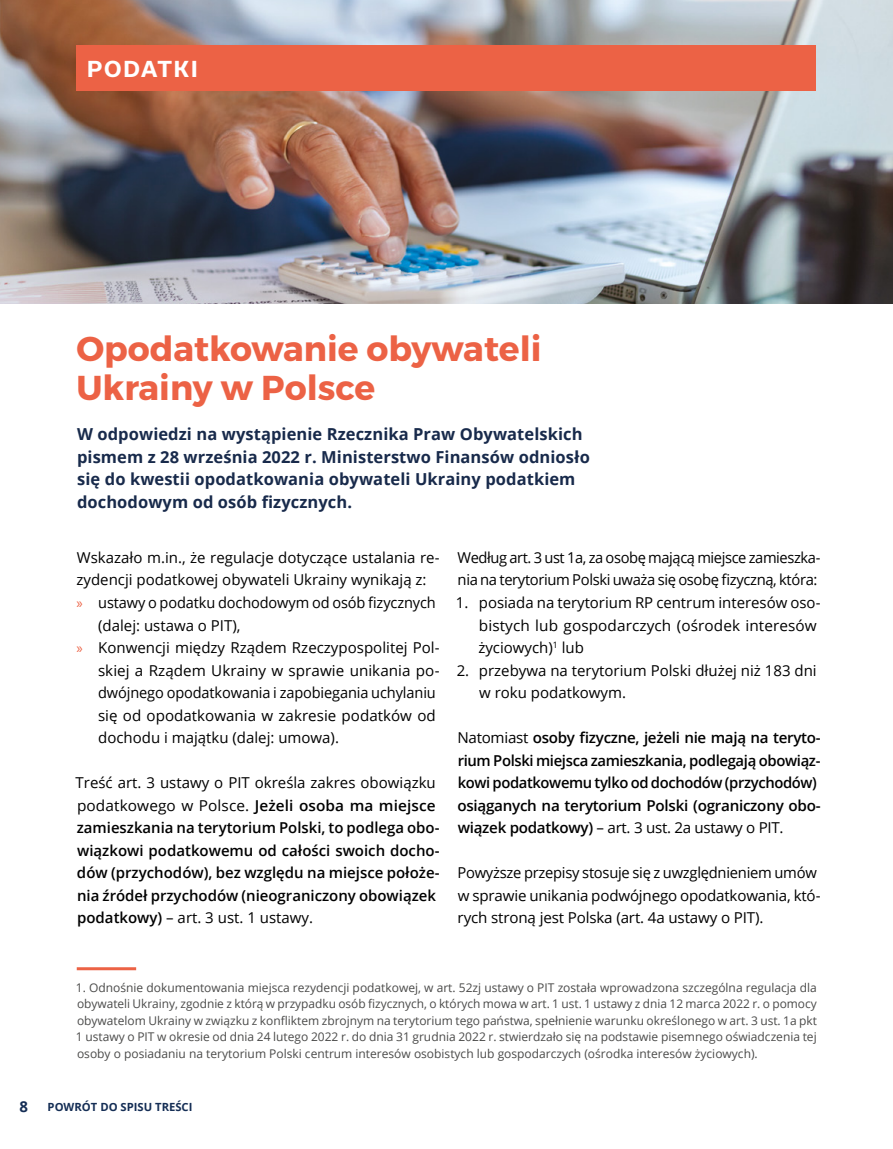
<style>
.page{position:relative;width:893px;height:1149px;background:#fff}
.page>*{position:absolute;margin:0;border:0;box-sizing:border-box;transform-origin:0 0}
.t1{font:34.5px/39px "Trueno Bd";color:#ec6245}
.t2{font:700 21px "Usual";letter-spacing:.09em;color:#fff}
.t3{font:700 16.5px/22.5px "Open Sans";letter-spacing:.005em;color:#182a4b}
.t4{font:15px/22.5px "Open Sans";color:#000}
.t5{font:600 15px/22.5px "Open Sans";color:#000}
.t6{font:600 15px/22.5px "Open Sans";letter-spacing:-.025em;color:#000}
.t7{font:15px/22.5px "Open Sans";letter-spacing:-.025em;color:#000}
.t8{font:700 15px "Open Sans";color:#152e55}
.t9{font:12px/16.5px "Open Sans";color:#4a4a49;text-align:justify}
.t10{font:700 11.25px "Open Sans";color:#152e55}
.s1{font-family:"Myriad Pro";color:#ec6245}
.s2{font-weight:400}
</style>
<div class="page">
<img style="left:0;top:0;width:893px;height:303px">
<div style="left:76px;top:46px;width:740px;height:45px;background:#ec6245"></div>
<hr style="left:77px;top:966px;width:59px;height:3px;background:#ec6245">
<h2 class="t2" style="left:87px;top:57px;width:112px">PODATKI</h2>
<h1 class="t1" style="left:76px;top:329px;width:466px">Opodatkowanie obywateli<br>Ukrainy w Polsce</h1>
<p class="t3" style="left:77px;top:422px;width:514px">W odpowiedzi na wystąpienie Rzecznika Praw Obywatelskich pismem z 28 września 2022 r. Ministerstwo Finansów odniosło się do kwestii opodatkowania obywateli Ukrainy podatkiem dochodowym od osób fizycznych.</p>
<p class="t4" style="left:77px;top:545px;width:364px">Wskazało m.in., że regulacje dotyczące ustalania re-</p>
<p class="t4" style="left:76px;top:568px;width:352px">zydencji podatkowej obywateli Ukrainy wynikają z:</p>
<p class="t4" style="left:77px;top:590px;width:361px"><span class="s1">»</span> ustawy o podatku dochodowym od osób fizycznych</p>
<p class="t4" style="left:98px;top:613px;width:144px">(dalej: ustawa o PIT),</p>
<p class="t4" style="left:77px;top:635px;width:364px"><span class="s1">»</span> Konwencji między Rządem Rzeczypospolitej Pol-</p>
<p class="t4" style="left:98px;top:658px;width:343px">skiej a Rządem Ukrainy w sprawie unikania po-</p>
<p class="t4" style="left:98px;top:680px;width:339px">dwójnego opodatkowania i zapobiegania uchylaniu</p>
<p class="t4" style="left:98px;top:703px;width:339px">się od opodatkowania w zakresie podatków od</p>
<p class="t4" style="left:98px;top:725px;width:242px">dochodu i majątku (dalej: umowa).</p>
<p class="t5" style="left:76px;top:770px;width:365px"><span class="s2">Treść art. 3 ustawy o PIT określa zakres obowiązku podatkowego w Polsce.</span> Jeżeli osoba ma miejsce zamieszkania na terytorium Polski, to podlega obo&shy;wiązkowi podatkowemu od całości swoich docho&shy;dów (przychodów), bez względu na miejsce położe&shy;nia źródeł przychodów (nieograniczony obowiązek podatkowy) <span class="s2">– art. 3 ust. 1 ustawy.</span></p>
<p class="t7" style="left:457px;top:545px;width:365px">Według art. 3 ust 1a, za osobę mającą miejsce zamieszka&shy;nia na terytorium Polski uważa się osobę fizyczną, która:</p>
<p class="t4" style="left:478px;top:590px;width:344px;text-indent:-22px">1. posiada na terytorium RP centrum interesów oso&shy;bistych lub gospodarczych (ośrodek interesów życiowych)<sup>1</sup> lub</p>
<p class="t4" style="left:479px;top:658px;width:339px;text-indent:-22px">2. przebywa na terytorium Polski dłużej niż 183 dni w roku podatkowym.</p>
<p class="t6" style="left:457px;top:725px;width:365px"><span class="s2">Natomiast</span> osoby fizyczne, jeżeli nie mają na teryto&shy;rium Polski miejsca zamieszkania, podlegają obowiąz&shy;kowi podatkowemu tylko od dochodów (przychodów) osiąganych na terytorium Polski (ograniczony obo&shy;wiązek podatkowy) <span class="s2">– art. 3 ust. 2a ustawy o PIT.</span></p>
<p class="t4" style="left:457px;top:860px;width:365px">Powyższe przepisy stosuje się z uwzględnieniem umów w sprawie unikania podwójnego opodatkowania, któ&shy;rych stroną jest Polska (art. 4a ustawy o PIT).</p>
<p class="t9" style="left:76px;top:978px;width:743px">1. Odnośnie dokumentowania miejsca rezydencji podatkowej, w art. 52zj ustawy o PIT została wprowadzona szczególna regulacja dla obywateli Ukrainy, zgodnie z którą w przypadku osób fizycznych, o których mowa w art. 1 ust. 1 ustawy z dnia 12 marca 2022 r. o pomocy obywatelom Ukrainy w związku z konfliktem zbrojnym na terytorium tego państwa, spełnienie warunku określonego w art. 3 ust. 1a pkt 1 ustawy o PIT w okresie od dnia 24 lutego 2022 r. do dnia 31 grudnia 2022 r. stwierdzało się na podstawie pisemnego oświadczenia tej osoby o posiadaniu na terytorium Polski centrum interesów osobistych lub gospodarczych (ośrodka interesów życiowych).</p>
<p class="t8" style="left:20px;top:1095px;width:10px">8</p>
<p class="t10" style="left:48px;top:1098px;width:146px">POWRÓT DO SPISU TREŚCI</p>
</div>
